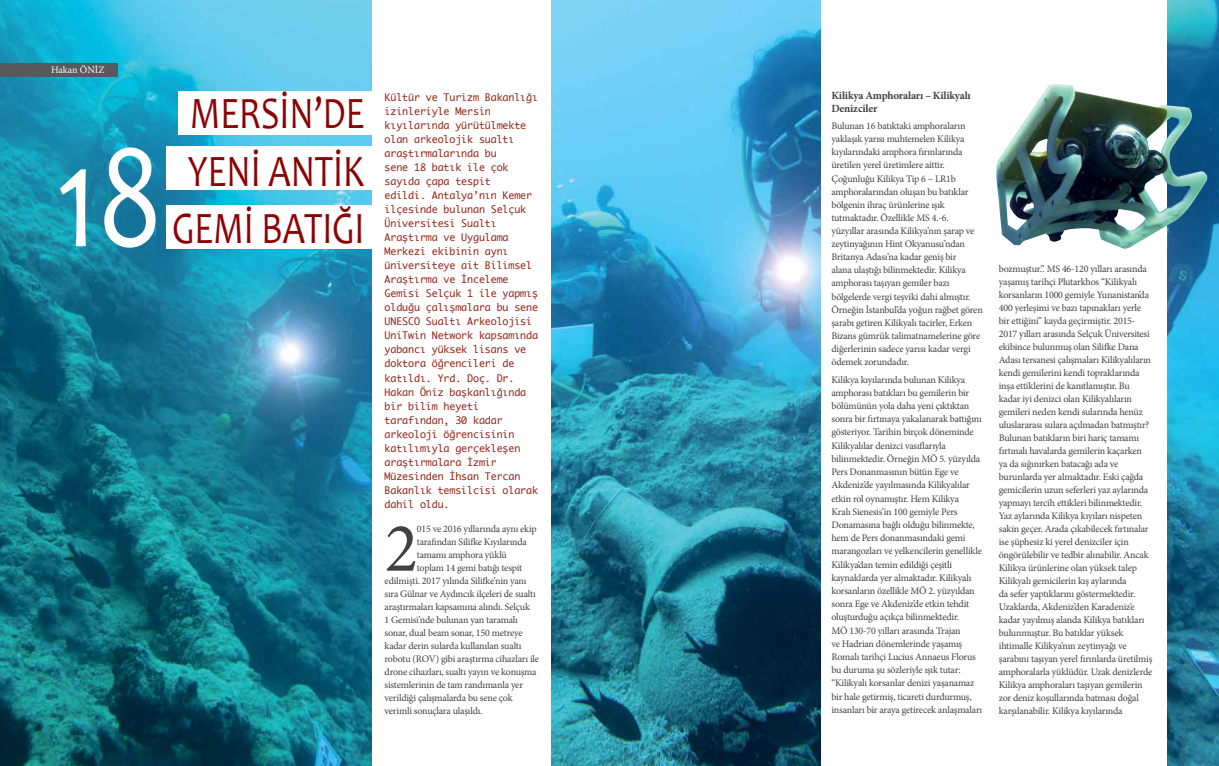
<style>
.page{position:relative;width:1219px;height:766px;background:#fff}
.page>*{position:absolute;margin:0;border:0;box-sizing:border-box;transform-origin:0 0}
.t1{font:147.8px "Candara";color:#fff;scale:.8 1}
.t2{font:70px "Minion Pro";color:#414042}
.t3{font:45px/57px "Candara";color:#8b0304;scale:.8 1}
.t4{font:700 11px/12.5px "Minion Pro";letter-spacing:-.02em;color:#414042}
.t5{font:10px/13px "Minion Pro";letter-spacing:-.02em;color:#414042}
.t6{font:10px/14px "Monaco";letter-spacing:-.01em;color:#952314}
.t7{font:10px "Minion Pro";color:#fff}
</style>
<div class="page">
<img style="left:0;top:0;width:371px;height:765px">
<div style="left:178px;top:91px;width:201px;height:44px;background:#fff"></div>
<div style="left:166px;top:146px;width:213px;height:43px;background:#fff"></div>
<div style="left:166px;top:206px;width:215px;height:43px;background:#fff"></div>
<img style="left:552px;top:0;width:268px;height:765px">
<div style="left:0;top:63px;width:117px;height:14px;background:#58595b"></div>
<img style="left:1168px;top:0;width:51px;height:765px">
<img style="left:996px;top:84px;width:212px;height:165px">
<p class="t7" style="left:51px;top:63px;width:55px">Hakan ÖNIZ</p>
<h1 class="t1" style="left:56px;top:105px;width:135px">18</h1>
<h3 class="t3" style="left:188px;top:85px;width:222px">MERSİN’DE<br>YENİ ANTİK</h3>
<h3 class="t3" style="left:172px;top:199px;width:242px">GEMİ BATIĞI</h3>
<p class="t6" style="left:385px;top:90px;width:155px">Kültür ve Turizm Bakanlığı izinleriyle Mersin kıyılarında yürütülmekte olan arkeolojik sualtı araştırmalarında bu<br>sene 18 batık ile çok sayıda çapa tespit<br>edildi. Antalya’nın Kemer ilçesinde bulunan Selçuk<br>Üniversitesi Sualtı<br>Araştırma ve Uygulama<br>Merkezi ekibinin aynı üniversiteye ait Bilimsel<br>Araştırma ve İnceleme<br>Gemisi Selçuk 1 ile yapmış olduğu çalışmalara bu sene<br>UNESCO Sualtı Arkeolojisi<br>UniTwin Network kapsamında yabancı yüksek lisans ve doktora öğrencileri de katıldı. Yrd. Doç. Dr.<br>Hakan Öniz başkanlığında bir bilim heyeti tarafından, 30 kadar arkeoloji öğrencisinin katılımıyla gerçekleşen araştırmalara İzmir<br>Müzesinden İhsan Tercan<br>Bakanlık temsilcisi olarak dahil oldu.</p>
<h2 class="t2" style="left:385px;top:501px;width:35px">2</h2>
<p class="t5" style="left:417px;top:522px;width:121px">015 ve 2016 yıllarında aynı ekip</p>
<p class="t5" style="left:417px;top:535px;width:112px">tarafından Silifke Kıyılarında</p>
<p class="t5" style="left:417px;top:548px;width:92px">tamamı amphora yüklü</p>
<p class="t5" style="left:417px;top:561px;width:107px">toplam 14 gemi batığı tespit</p>
<p class="t5" style="left:385px;top:574px;width:144px">edilmişti. 2017 yılında Silifke’nin yanı</p>
<p class="t5" style="left:385px;top:587px;width:153px">sıra Gülnar ve Aydıncık ilçeleri de sualtı</p>
<p class="t5" style="left:385px;top:600px;width:147px">araştırmaları kapsamına alındı. Selçuk</p>
<p class="t5" style="left:385px;top:613px;width:135px">1 Gemisi’nde bulunan yan taramalı</p>
<p class="t5" style="left:385px;top:626px;width:140px">sonar, dual beam sonar, 150 metreye</p>
<p class="t5" style="left:385px;top:639px;width:138px">kadar derin sularda kullanılan sualtı</p>
<p class="t5" style="left:385px;top:652px;width:156px">robotu (ROV) gibi araştırma cihazları ile</p>
<p class="t5" style="left:385px;top:665px;width:154px">drone cihazları, sualtı yayın ve konuşma</p>
<p class="t5" style="left:385px;top:678px;width:140px">sistemlerinin de tam randımanla yer</p>
<p class="t5" style="left:385px;top:691px;width:130px">verildiği çalışmalarda bu sene çok</p>
<p class="t5" style="left:385px;top:704px;width:99px">verimli sonuçlara ulaşıldı.</p>
<p class="t4" style="left:831px;top:89px;width:141px">Kilikya Amphoraları – Kilikyalı<br>Denizciler</p>
<p class="t5" style="left:831px;top:119px;width:153px">Bulunan 16 batıktaki amphoraların yaklaşık yarısı muhtemelen Kilikya kıyılarındaki amphora fırınlarında üretilen yerel üretimlere aittir.<br>Çoğunluğu Kilikya Tip 6 – LR1b amphoralarından oluşan bu batıklar bölgenin ihraç ürünlerine ışık tutmaktadır. Özellikle MS 4.-6. yüzyıllar arasında Kilikya’nın şarap ve zeytinyağının Hint Okyanusu’ndan Britanya Adası’na kadar geniş bir<br>alana ulaştığı bilinmektedir. Kilikya amphorası taşıyan gemiler bazı bölgelerde vergi teşviki dahi almıştır.<br>Örneğin İstanbul’da yoğun rağbet gören şarabı getiren Kilikyalı tacirler, Erken Bizans gümrük talimatnamelerine göre diğerlerinin sadece yarısı kadar vergi ödemek zorundadır.</p>
<p class="t5" style="left:831px;top:373px;width:152px">Kilikya kıyılarında bulunan Kilikya amphorası batıkları bu gemilerin bir bölümünün yola daha yeni çıktıktan sonra bir fırtınaya yakalanarak battığını gösteriyor. Tarihin birçok döneminde Kilikyalılar denizci vasıflarıyla bilinmektedir. Örneğin MÖ 5. yüzyılda Pers Donanmasının bütün Ege ve Akdeniz’de yayılmasında Kilikyalılar etkin rol oynamıştır. Hem Kilikya<br>Kralı Sienesis’in 100 gemiyle Pers Donamasına bağlı olduğu bilinmekte, hem de Pers donanmasındaki gemi marangozları ve yelkencilerin genellikle Kilikya’dan temin edildiği çeşitli kaynaklarda yer almaktadır. Kilikyalı korsanların özellikle MÖ 2. yüzyıldan sonra Ege ve Akdeniz’de etkin tehdit oluşturduğu açıkça bilinmektedir.<br>MÖ 130-70 yılları arasında Trajan<br>ve Hadrian dönemlerinde yaşamış Romalı tarihçi Lucius Annaeus Florus bu duruma şu sözleriyle ışık tutar: “Kilikyalı korsanlar denizi yaşanamaz bir hale getirmiş, ticareti durdurmuş, insanları bir araya getirecek anlaşmaları</p>
<p class="t5" style="left:999px;top:262px;width:155px">bozmuştur.”. MS 46-120 yılları arasında yaşamış tarihçi Plutarkhos “Kilikyalı korsanların 1000 gemiyle Yunanistan’da 400 yerleşimi ve bazı tapınakları yerle bir ettiğini” kayda geçirmiştir. 2015- 2017 yılları arasında Selçuk Üniversitesi ekibince bulunmuş olan Silifke Dana Adası tersanesi çalışmaları Kilikyalıların kendi gemilerini kendi topraklarında inşa ettiklerini de kanıtlamıştır. Bu kadar iyi denizci olan Kilikyalıların gemileri neden kendi sularında henüz uluslararası sulara açılmadan batmıştır?<br>Bulunan batıkların biri hariç tamamı fırtınalı havalarda gemilerin kaçarken ya da sığınırken batacağı ada ve burunlarda yer almaktadır. Eski çağda gemicilerin uzun seferleri yaz aylarında yapmayı tercih ettikleri bilinmektedir.<br>Yaz aylarında Kilikya kıyıları nispeten sakin geçer. Arada çıkabilecek fırtınalar ise şüphesiz ki yerel denizciler için öngörülebilir ve tedbir alınabilir. Ancak Kilikya ürünlerine olan yüksek talep Kilikyalı gemicilerin kış aylarında<br>da sefer yaptıklarını göstermektedir.<br>Uzaklarda, Akdeniz’den Karadeniz’e kadar yayılmış alanda Kilikya batıkları bulunmuştur. Bu batıklar yüksek ihtimalle Kilikya’nın zeytinyağı ve şarabını taşıyan yerel fırınlarda üretilmiş amphoralarla yüklüdür. Uzak denizlerde Kilikya amphoraları taşıyan gemilerin zor deniz koşullarında batması doğal karşılanabilir. Kilikya kıyılarında</p>
</div>
